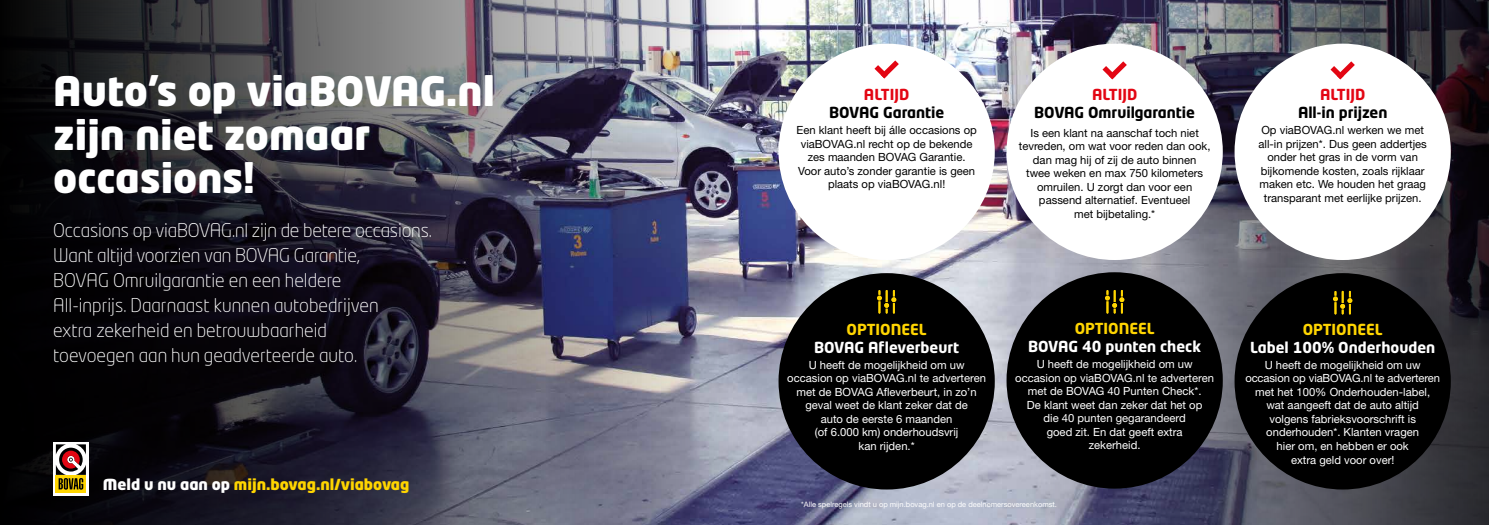
<style>
.page{position:relative;width:1489px;height:525px;background:#fff}
.page>*{position:absolute;margin:0;border:0;box-sizing:border-box;transform-origin:0 0}
.t1{font:900 40px/43.8px "Neo Tech Std";color:#fff}
.t2{font:300 18.75px/25px "Neo Tech Std";color:#fff}
.t3{font:700 15px "Neo Tech Std";color:#fff}
.t4{font:700 15px "Neo Tech Std";color:#000}
.t5{font:900 15px "Neo Tech Std";color:#ffd500}
.t6{font:700 15px "Neo Tech Std";color:#ffd500}
.t7{font:700 15px "Neo Tech Std";color:#e30613}
.t8{font:11.25px/13.5px "Helvetica Neue LT Std";color:#fff;text-align:center}
.t9{font:11.25px/13.5px "Helvetica Neue LT Std";color:#000;text-align:center}
.t10{font:7.5px "Helvetica Neue LT Std";color:#fff}
.s1{color:#fff}
</style>
<div class="page">
<img style="left:744px;top:0;width:249px;height:524px">
<img style="left:993px;top:0;width:495px;height:524px">
<img style="left:0;top:0;width:744px;height:524px">
<div style="left:778px;top:44px;width:216px;height:216px;background:#fff;border-radius:50%"></div>
<svg style="left:874px;top:60px;width:24px;height:18px"></svg>
<div style="left:1006px;top:44px;width:216px;height:216px;background:#fff;border-radius:50%"></div>
<svg style="left:1102px;top:61px;width:24px;height:18px"></svg>
<div style="left:1234px;top:44px;width:216px;height:216px;background:#fff;border-radius:50%"></div>
<svg style="left:1330px;top:61px;width:24px;height:18px"></svg>
<div style="left:778px;top:273px;width:216px;height:216px;background:#000;border-radius:50%"></div>
<svg style="left:877px;top:290px;width:19px;height:23px"></svg>
<div style="left:1006px;top:272px;width:216px;height:216px;background:#000;border-radius:50%"></div>
<svg style="left:1105px;top:290px;width:19px;height:23px"></svg>
<div style="left:1234px;top:273px;width:216px;height:216px;background:#000;border-radius:50%"></div>
<svg style="left:1333px;top:290px;width:19px;height:24px"></svg>
<svg style="left:53px;top:441px;width:36px;height:54px"></svg>
<div style="left:56px;top:474px;width:30px;height:18px;background:linear-gradient(to right,#ffd500,#ffd500)"></div>
<svg style="left:56px;top:444px;width:30px;height:45px"></svg>
<h1 class="t1" style="left:53px;top:68px;width:443px">Auto’s op viaBOVAG.nl zijn niet zomaar occasions!</h1>
<p class="t2" style="left:53px;top:217px;width:380px">Occasions op viaBOVAG.nl zijn de betere occasions.<br>Want altijd voorzien van BOVAG Garantie,<br>BOVAG Omruilgarantie en een heldere<br>All-inprijs. Daarnaast kunnen autobedrijven<br>extra zekerheid en betrouwbaarheid<br>toevoegen aan hun geadverteerde auto.</p>
<h3 class="t5" style="left:103px;top:474px;width:308px"><span class="s1">Meld u nu aan op</span> mijn.bovag.nl/viabovag</h3>
<h3 class="t7" style="left:864px;top:85px;width:47px">ALTIJD</h3>
<h3 class="t4" style="left:829px;top:103px;width:117px">BOVAG Garantie</h3>
<p class="t9" style="left:796px;top:123px;width:182px">Een klant heeft bij álle occasions op viaBOVAG.nl recht op de bekende zes maanden BOVAG Garantie.<br>Voor auto’s zonder garantie is geen plaats op viaBOVAG.nl!</p>
<h3 class="t7" style="left:1091px;top:85px;width:47px">ALTIJD</h3>
<h3 class="t4" style="left:1034px;top:103px;width:162px">BOVAG Omruilgarantie</h3>
<p class="t9" style="left:1018px;top:126px;width:193px">Is een klant na aanschaf toch niet tevreden, om wat voor reden dan ook, dan mag hij of zij de auto binnen<br>twee weken en max 750 kilometers omruilen. U zorgt dan voor een passend alternatief. Eventueel<br>met bijbetaling.*</p>
<h3 class="t7" style="left:1319px;top:85px;width:47px">ALTIJD</h3>
<h3 class="t4" style="left:1297px;top:103px;width:91px">All-in prijzen</h3>
<p class="t9" style="left:1258px;top:123px;width:170px">Op viaBOVAG.nl werken we met all-in prijzen*. Dus geen addertjes onder het gras in de vorm van bijkomende kosten, zoals rijklaar maken etc. We houden het graag transparant met eerlijke prijzen.</p>
<h3 class="t6" style="left:846px;top:319px;width:81px">OPTIONEEL</h3>
<h3 class="t3" style="left:814px;top:337px;width:147px">BOVAG Afleverbeurt</h3>
<p class="t8" style="left:787px;top:358px;width:200px">U heeft de mogelijkheid om uw occasion op viaBOVAG.nl te adverteren met de BOVAG Afleverbeurt, in zo’n geval weet de klant zeker dat de<br>auto de eerste 6 maanden<br>(of 6.000 km) onderhoudsvrij<br>kan rijden.*</p>
<h3 class="t6" style="left:1074px;top:318px;width:81px">OPTIONEEL</h3>
<h3 class="t3" style="left:1028px;top:336px;width:175px">BOVAG 40 punten check</h3>
<p class="t8" style="left:1015px;top:357px;width:200px">U heeft de mogelijkheid om uw occasion op viaBOVAG.nl te adverteren met de BOVAG 40 Punten Check*.<br>De klant weet dan zeker dat het op<br>die 40 punten gegarandeerd<br>goed zit. En dat geeft extra<br>zekerheid.</p>
<p class="t10" style="left:801px;top:499px;width:257px">*Alle spelregels vindt u op mijn.bovag.nl en op de deelnemersovereenkomst.</p>
<h3 class="t6" style="left:1302px;top:319px;width:81px">OPTIONEEL</h3>
<h3 class="t3" style="left:1249px;top:337px;width:187px">Label 100% Onderhouden</h3>
<p class="t8" style="left:1245px;top:358px;width:196px">U heeft de mogelijkheid om uw occasion op viaBOVAG.nl te adverteren met het 100% Onderhouden-label, wat aangeeft dat de auto altijd<br>volgens fabrieksvoorschrift is onderhouden*. Klanten vragen<br>hier om, en hebben er ook<br>extra geld voor over!</p>
</div>
